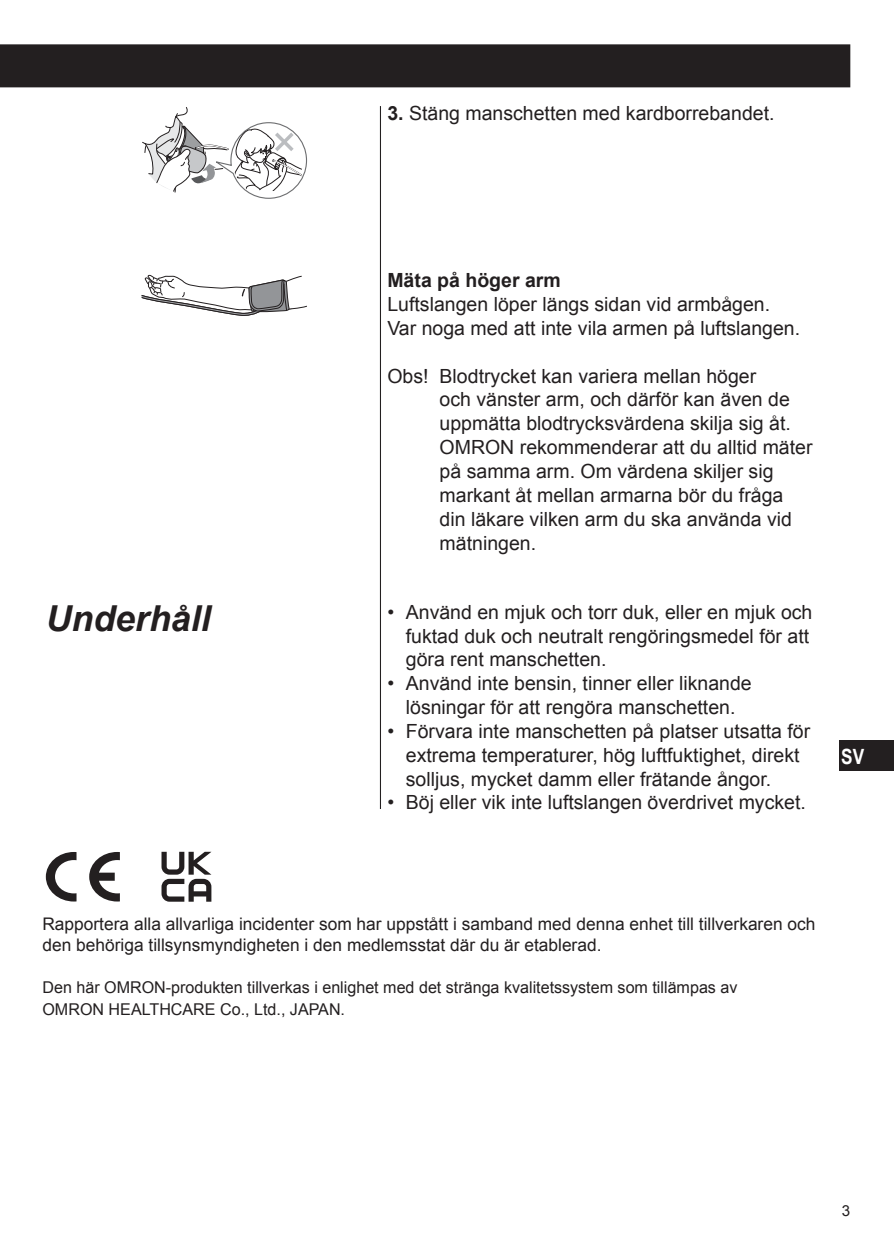
<style>
.page{position:relative;width:894px;height:1260px;background:#fff}
.page>*{position:absolute;margin:0;border:0;box-sizing:border-box;transform-origin:0 0}
.t1{font:italic 700 35.7px "Arial";color:#231f20}
.t2{font:700 21px "Arial Narrow";color:#fff}
.t3{font:19.5px/23.7px "Arial";color:#231f20}
.t4{font:700 19.5px "Arial";color:#231f20}
.t5{font:17.4px/20.7px "Arial";color:#231f20}
.t6{font:16.2px/21.6px "Arial";color:#231f20}
.t7{font:15.3px "Arial";color:#231f20}
.s1{font-weight:700}
</style>
<div class="page">
<div style="left:839px;top:741px;width:55px;height:30px;background:#231f20"></div>
<svg style="left:142px;top:107px;width:165px;height:92px"></svg>
<svg style="left:142px;top:274px;width:165px;height:42px"></svg>
<svg style="left:89px;top:852px;width:31px;height:50px"></svg>
<svg style="left:46px;top:852px;width:31px;height:50px"></svg>
<svg style="left:162px;top:852px;width:49px;height:50px"></svg>
<hr style="left:380px;top:106px;width:1px;height:703px;background:#231f20">
<div style="left:0;top:44px;width:850px;height:43px;background:#231f20"></div>
<p class="t3" style="left:387px;top:102px;width:389px"><span class="s1">3.</span> Stäng manschetten med kardborrebandet.</p>
<h1 class="t1" style="left:46px;top:598px;width:166px">Underhåll</h1>
<p class="t4" style="left:387px;top:270px;width:175px">Mäta på höger arm</p>
<p class="t3" style="left:387px;top:292px;width:414px">Luftslangen löper längs sidan vid armbågen.<br>Var noga med att inte vila armen på luftslangen.</p>
<p class="t3" style="left:440px;top:364px;width:374px;text-indent:-52px">Obs! Blodtrycket kan variera mellan höger<br>och vänster arm, och därför kan även de uppmätta blodtrycksvärdena skilja sig åt.<br>OMRON rekommenderar att du alltid mäter på samma arm. Om värdena skiljer sig markant åt mellan armarna bör du fråga din läkare vilken arm du ska använda vid mätningen.</p>
<p class="t3" style="left:406px;top:600px;width:408px;text-indent:-18px">• Använd en mjuk och torr duk, eller en mjuk och fuktad duk och neutralt rengöringsmedel för att göra rent manschetten.</p>
<p class="t3" style="left:387px;top:672px;width:366px;text-align:center">• Använd inte bensin, tinner eller liknande lösningar för att rengöra manschetten.</p>
<p class="t3" style="left:406px;top:719px;width:406px;text-indent:-18px">• Förvara inte manschetten på platser utsatta för extrema temperaturer, hög luftfuktighet, direkt solljus, mycket damm eller frätande ångor.</p>
<p class="t3" style="left:387px;top:791px;width:420px">• Böj eller vik inte luftslangen överdrivet mycket.</p>
<p class="t2" style="left:841px;top:744px;width:24px">SV</p>
<p class="t5" style="left:42px;top:913px;width:775px">Rapportera alla allvarliga incidenter som har uppstått i samband med denna enhet till tillverkaren och den behöriga tillsynsmyndigheten i den medlemsstat där du är etablerad.</p>
<p class="t6" style="left:42px;top:977px;width:697px">Den här OMRON-produkten tillverkas i enlighet med det stränga kvalitetssystem som tillämpas av<br>OMRON HEALTHCARE Co., Ltd., JAPAN.</p>
<p class="t7" style="left:842px;top:1202px;width:10px">3</p>
</div>
